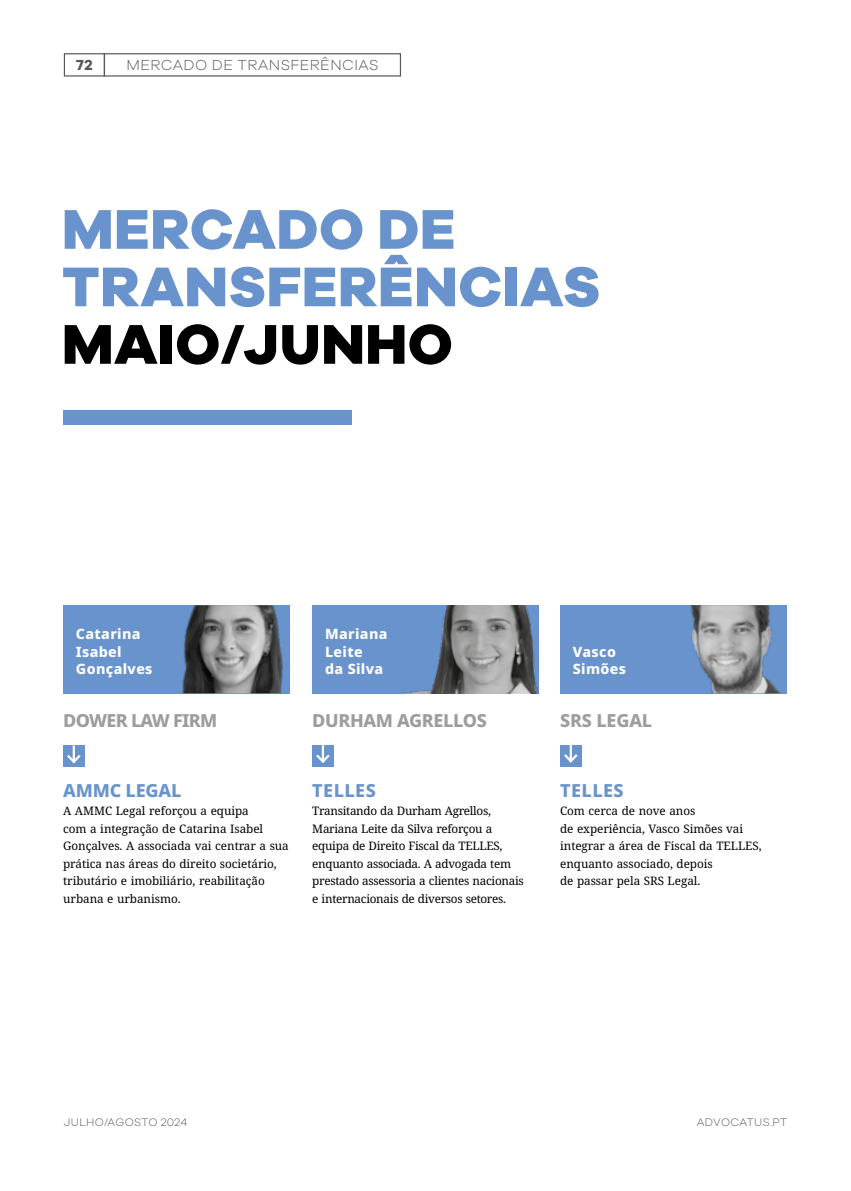
<style>
.page{position:relative;width:851px;height:1191px;background:#fff}
.page>*{position:absolute;margin:0;border:0;box-sizing:border-box;transform-origin:0 0}
.t1{font:800 57.75px/57.4px "Galano Grotesque";letter-spacing:.01em;color:#6893cd}
.t2{font:800 57.75px "Galano Grotesque";letter-spacing:.01em;color:#000}
.t3{font:800 18px "Noto Sans";letter-spacing:-.02em;color:#9d9d9c}
.t4{font:800 18px "Noto Sans";letter-spacing:-.04em;color:#9d9d9c}
.t5{font:800 18px "Noto Sans";letter-spacing:.025em;color:#6893cd}
.t6{font:800 18px "Noto Sans";letter-spacing:-.01em;color:#6893cd}
.t7{font:300 15px "Galano Grotesque";letter-spacing:.03em;color:#575756}
.t8{font:700 15px "Galano Grotesque";color:#575756}
.t9{font:800 14.25px/17.5px "Noto Sans";letter-spacing:.025em;color:#fff}
.t10{font:11.7px/17.5px "Noto Serif";letter-spacing:-.005em;color:#000}
.t11{font:11.7px/17.5px "Noto Serif";letter-spacing:-.025em;color:#000}
.t12{font:300 11.25px "Galano Grotesque";letter-spacing:.03em;color:#575756}
</style>
<div class="page">
<div style="left:64px;top:53px;width:41px;height:24px;border:1px solid #575756"></div>
<div style="left:104px;top:53px;width:297px;height:24px;border:1px solid #575756"></div>
<div style="left:64px;top:410px;width:288px;height:15px;background:#6893cd"></div>
<div style="left:63px;top:605px;width:227px;height:88px;background:#6893cd"></div>
<img style="left:182px;top:605px;width:101px;height:88px">
<div style="left:63px;top:745px;width:21px;height:21px;background:#6893cd"></div>
<svg style="left:67px;top:745px;width:14px;height:19px"></svg>
<div style="left:312px;top:605px;width:227px;height:88px;background:#6893cd"></div>
<img style="left:407px;top:605px;width:132px;height:88px">
<div style="left:312px;top:745px;width:21px;height:21px;background:#6893cd"></div>
<svg style="left:316px;top:745px;width:14px;height:18px"></svg>
<div style="left:560px;top:605px;width:227px;height:88px;background:#6893cd"></div>
<img style="left:690px;top:605px;width:91px;height:88px">
<div style="left:560px;top:745px;width:21px;height:21px;background:#6893cd"></div>
<hr style="left:569px;top:745px;width:3px;height:17px;background:#fff">
<svg style="left:564px;top:751px;width:14px;height:12px"></svg>
<p class="t8" style="left:76px;top:56px;width:18px">72</p>
<p class="t7" style="left:126px;top:56px;width:253px">MERCADO DE TRANSFERÊNCIAS</p>
<h1 class="t1" style="left:62px;top:199px;width:539px">MERCADO DE<br>TRANSFERÊNCIAS</h1>
<h1 class="t2" style="left:62px;top:308px;width:392px">MAIO/JUNHO</h1>
<p class="t9" style="left:76px;top:625px;width:78px">Catarina<br>Isabel<br>Gonçalves</p>
<p class="t9" style="left:325px;top:625px;width:64px">Mariana<br>Leite<br>da Silva</p>
<p class="t9" style="left:573px;top:642px;width:55px">Vasco<br>Simões</p>
<h2 class="t4" style="left:63px;top:707px;width:156px">DOWER LAW FIRM</h2>
<h2 class="t3" style="left:312px;top:707px;width:176px">DURHAM AGRELLOS</h2>
<h2 class="t3" style="left:560px;top:707px;width:94px">SRS LEGAL</h2>
<h2 class="t6" style="left:63px;top:777px;width:120px">AMMC LEGAL</h2>
<h2 class="t5" style="left:312px;top:777px;width:65px">TELLES</h2>
<h2 class="t5" style="left:560px;top:777px;width:65px">TELLES</h2>
<p class="t10" style="left:63px;top:802px;width:227px">A AMMC Legal reforçou a equipa<br>com a integração de Catarina Isabel Gonçalves. A associada vai centrar a sua prática nas áreas do direito societário, tributário e imobiliário, reabilitação urbana e urbanismo.</p>
<p class="t11" style="left:312px;top:802px;width:213px">Transitando da Durham Agrellos, Mariana Leite da Silva reforçou a equipa de Direito Fiscal da TELLES, enquanto associada. A advogada tem prestado assessoria a clientes nacionais e internacionais de diversos setores.</p>
<p class="t10" style="left:560px;top:802px;width:203px">Com cerca de nove anos<br>de experiência, Vasco Simões vai integrar a área de Fiscal da TELLES, enquanto associado, depois<br>de passar pela SRS Legal.</p>
<p class="t12" style="left:64px;top:1115px;width:125px">JULHO/AGOSTO 2024</p>
<p class="t12" style="left:696px;top:1115px;width:92px">ADVOCATUS.PT</p>
</div>
